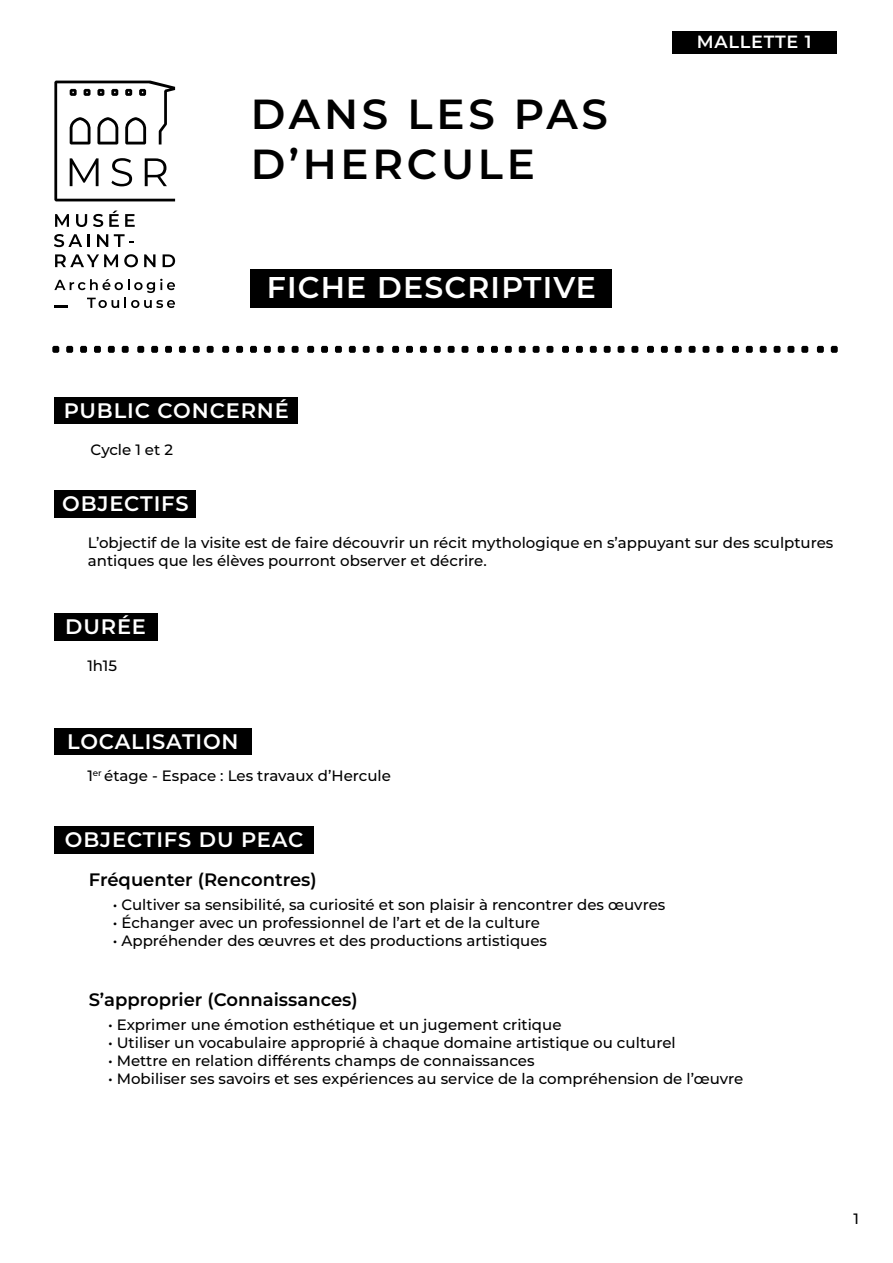
<style>
.page{position:relative;width:893px;height:1263px;background:#fff}
.page>*{position:absolute;margin:0;border:0;box-sizing:border-box;transform-origin:0 0}
.H_-_TITRE{font:600 42px "Montserrat";letter-spacing:.09em;color:#000}
.H1_-_Titre_de_niveau_H1{font:600 30px "Montserrat";letter-spacing:.04em;color:#fff}
.H2_-_Titre_de_niveau_H2{font:600 21px "Montserrat";letter-spacing:.04em;color:#fff}
.H3_-_Titre_de_niveau_H3{font:600 18px "Montserrat";color:#000}
.t1{font:600 17.7px "Montserrat";letter-spacing:.04em;color:#fff}
.Paragraphe{font:500 15px/18px "Montserrat";color:#000}
</style>
<div class="page">
<svg style="left:54px;top:81px;width:121px;height:120px"></svg>
<svg style="left:55px;top:214px;width:14px;height:13px"></svg>
<svg style="left:76px;top:214px;width:11px;height:13px"></svg>
<svg style="left:93px;top:214px;width:10px;height:13px"></svg>
<svg style="left:109px;top:211px;width:10px;height:16px"></svg>
<svg style="left:125px;top:214px;width:10px;height:13px"></svg>
<svg style="left:54px;top:234px;width:28px;height:13px"></svg>
<svg style="left:88px;top:234px;width:2px;height:13px"></svg>
<svg style="left:97px;top:234px;width:11px;height:13px"></svg>
<svg style="left:114px;top:234px;width:20px;height:13px"></svg>
<svg style="left:55px;top:254px;width:63px;height:13px"></svg>
<svg style="left:124px;top:254px;width:14px;height:13px"></svg>
<svg style="left:144px;top:254px;width:11px;height:13px"></svg>
<svg style="left:163px;top:254px;width:12px;height:13px"></svg>
<svg style="left:54px;top:279px;width:121px;height:29px"></svg>
<hr style="left:54px;top:305px;width:14px;height:3px;background:#000">
<div style="left:251px;top:269px;width:361px;height:39px;background:#000"></div>
<svg style="left:122px;top:346px;width:7px;height:7px"></svg>
<svg style="left:94px;top:346px;width:7px;height:7px"></svg>
<svg style="left:108px;top:346px;width:7px;height:7px"></svg>
<svg style="left:66px;top:346px;width:7px;height:7px"></svg>
<svg style="left:80px;top:346px;width:7px;height:7px"></svg>
<svg style="left:52px;top:346px;width:7px;height:7px"></svg>
<svg style="left:207px;top:346px;width:7px;height:7px"></svg>
<svg style="left:179px;top:346px;width:7px;height:7px"></svg>
<svg style="left:193px;top:346px;width:7px;height:7px"></svg>
<svg style="left:151px;top:346px;width:7px;height:7px"></svg>
<svg style="left:165px;top:346px;width:7px;height:7px"></svg>
<svg style="left:137px;top:346px;width:7px;height:7px"></svg>
<svg style="left:292px;top:346px;width:7px;height:7px"></svg>
<svg style="left:264px;top:346px;width:7px;height:7px"></svg>
<svg style="left:278px;top:346px;width:7px;height:7px"></svg>
<svg style="left:236px;top:346px;width:7px;height:7px"></svg>
<svg style="left:250px;top:346px;width:7px;height:7px"></svg>
<svg style="left:222px;top:346px;width:7px;height:7px"></svg>
<svg style="left:377px;top:346px;width:7px;height:7px"></svg>
<svg style="left:349px;top:346px;width:7px;height:7px"></svg>
<svg style="left:363px;top:346px;width:7px;height:7px"></svg>
<svg style="left:321px;top:346px;width:7px;height:7px"></svg>
<svg style="left:335px;top:346px;width:7px;height:7px"></svg>
<svg style="left:307px;top:346px;width:7px;height:7px"></svg>
<svg style="left:462px;top:346px;width:6px;height:7px"></svg>
<svg style="left:434px;top:346px;width:7px;height:7px"></svg>
<svg style="left:448px;top:346px;width:7px;height:7px"></svg>
<svg style="left:406px;top:346px;width:7px;height:7px"></svg>
<svg style="left:420px;top:346px;width:7px;height:7px"></svg>
<svg style="left:392px;top:346px;width:7px;height:7px"></svg>
<svg style="left:546px;top:346px;width:7px;height:7px"></svg>
<svg style="left:519px;top:346px;width:7px;height:7px"></svg>
<svg style="left:533px;top:346px;width:7px;height:7px"></svg>
<svg style="left:491px;top:346px;width:7px;height:7px"></svg>
<svg style="left:505px;top:346px;width:7px;height:7px"></svg>
<svg style="left:477px;top:346px;width:7px;height:7px"></svg>
<svg style="left:631px;top:346px;width:7px;height:7px"></svg>
<svg style="left:604px;top:346px;width:7px;height:7px"></svg>
<svg style="left:618px;top:346px;width:6px;height:7px"></svg>
<svg style="left:576px;top:346px;width:7px;height:7px"></svg>
<svg style="left:590px;top:346px;width:7px;height:7px"></svg>
<svg style="left:562px;top:346px;width:7px;height:7px"></svg>
<svg style="left:716px;top:346px;width:7px;height:7px"></svg>
<svg style="left:689px;top:346px;width:7px;height:7px"></svg>
<svg style="left:702px;top:346px;width:7px;height:7px"></svg>
<svg style="left:661px;top:346px;width:7px;height:7px"></svg>
<svg style="left:675px;top:346px;width:7px;height:7px"></svg>
<svg style="left:647px;top:346px;width:7px;height:7px"></svg>
<svg style="left:801px;top:346px;width:7px;height:7px"></svg>
<svg style="left:774px;top:346px;width:6px;height:7px"></svg>
<svg style="left:787px;top:346px;width:7px;height:7px"></svg>
<svg style="left:746px;top:346px;width:7px;height:7px"></svg>
<svg style="left:760px;top:346px;width:7px;height:7px"></svg>
<svg style="left:732px;top:346px;width:7px;height:7px"></svg>
<svg style="left:831px;top:346px;width:7px;height:7px"></svg>
<svg style="left:817px;top:346px;width:7px;height:7px"></svg>
<div style="left:54px;top:397px;width:244px;height:27px;background:#000"></div>
<div style="left:54px;top:490px;width:142px;height:28px;background:#000"></div>
<div style="left:672px;top:31px;width:164px;height:23px;background:#000"></div>
<div style="left:54px;top:613px;width:103px;height:28px;background:#000"></div>
<div style="left:54px;top:728px;width:198px;height:27px;background:#000"></div>
<div style="left:55px;top:826px;width:259px;height:28px;background:#000"></div>
<p class="H_-_TITRE" style="left:251px;top:84px;width:359px">DANS LES PAS</p>
<p class="H_-_TITRE" style="left:251px;top:134px;width:286px">D’HERCULE</p>
<h1 class="H1_-_Titre_de_niveau_H1" style="left:267px;top:266px;width:331px">FICHE DESCRIPTIVE</h1>
<p class="t1" style="left:697px;top:30px;width:116px">MALLETTE 1</p>
<h2 class="H2_-_Titre_de_niveau_H2" style="left:64px;top:395px;width:227px">PUBLIC CONCERNÉ</h2>
<p class="Paragraphe" style="left:91px;top:440px;width:84px">Cycle 1 et 2</p>
<h2 class="H2_-_Titre_de_niveau_H2" style="left:62px;top:488px;width:128px">OBJECTIFS</h2>
<p class="Paragraphe" style="left:88px;top:533px;width:747px">L’objectif de la visite est de faire découvrir un récit mythologique en s’appuyant sur des sculptures antiques que les élèves pourront observer et décrire.</p>
<h2 class="H2_-_Titre_de_niveau_H2" style="left:65px;top:611px;width:82px">DURÉE</h2>
<p class="Paragraphe" style="left:87px;top:656px;width:31px">1h15</p>
<h2 class="H2_-_Titre_de_niveau_H2" style="left:67px;top:726px;width:173px">LOCALISATION</h2>
<p class="Paragraphe" style="left:87px;top:766px;width:305px">1<sup>er</sup> étage - Espace : Les travaux d’Hercule</p>
<h2 class="H2_-_Titre_de_niveau_H2" style="left:65px;top:824px;width:240px">OBJECTIFS DU PEAC</h2>
<h3 class="H3_-_Titre_de_niveau_H3" style="left:89px;top:867px;width:230px">Fréquenter (Rencontres)</h3>
<p class="Paragraphe" style="left:113px;top:895px;width:554px">• Cultiver sa sensibilité, sa curiosité et son plaisir à rencontrer des œuvres</p>
<p class="Paragraphe" style="left:113px;top:913px;width:429px">• Échanger avec un professionnel de l’art et de la culture</p>
<p class="Paragraphe" style="left:113px;top:931px;width:436px">• Appréhender des œuvres et des productions artistiques</p>
<h3 class="H3_-_Titre_de_niveau_H3" style="left:89px;top:987px;width:271px">S’approprier (Connaissances)</h3>
<p class="Paragraphe" style="left:108px;top:1015px;width:455px">• Exprimer une émotion esthétique et un jugement critique</p>
<p class="Paragraphe" style="left:108px;top:1033px;width:569px">• Utiliser un vocabulaire approprié à chaque domaine artistique ou culturel</p>
<p class="Paragraphe" style="left:108px;top:1051px;width:428px">• Mettre en relation différents champs de connaissances</p>
<p class="Paragraphe" style="left:108px;top:1069px;width:637px">• Mobiliser ses savoirs et ses expériences au service de la compréhension de l’œuvre</p>
<p class="Paragraphe" style="left:854px;top:1208px;width:7px">1</p>
</div>
